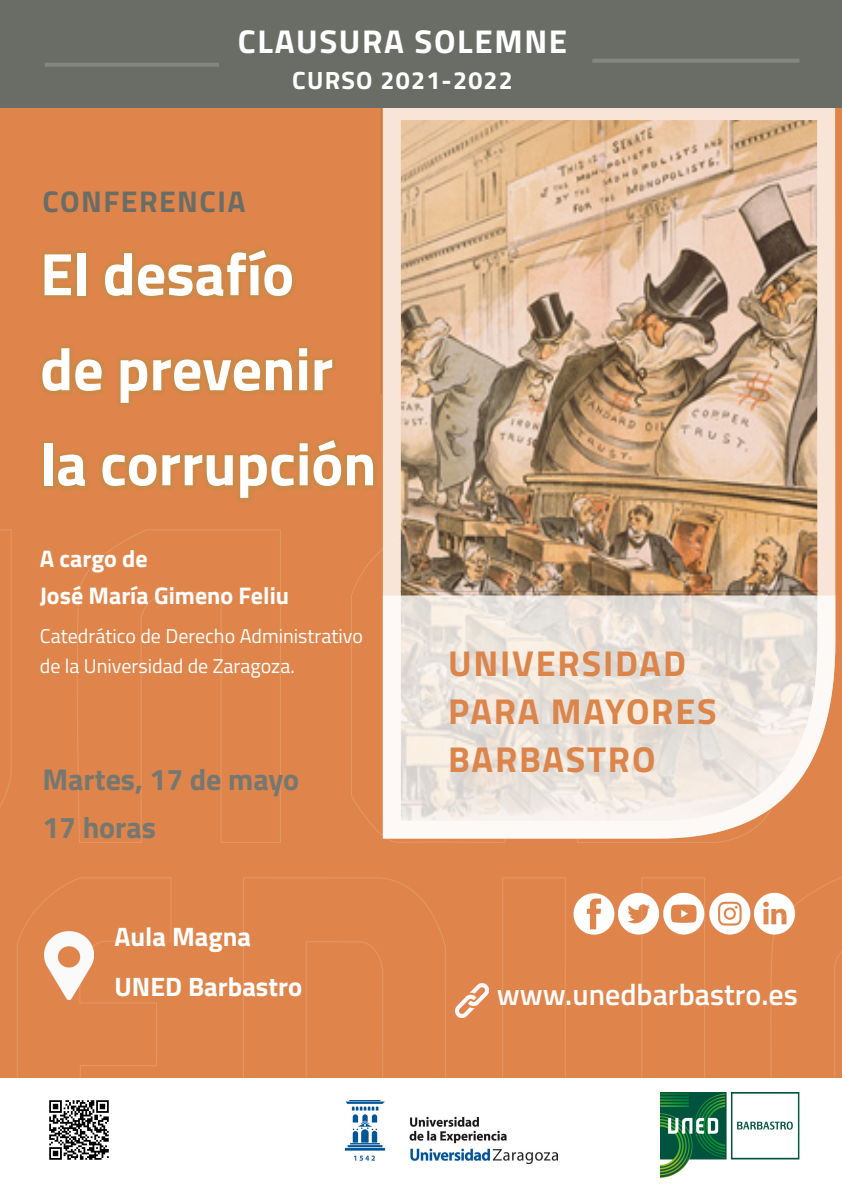
<style>
.page{position:relative;width:842px;height:1191px;background:#fff}
.page>*{position:absolute;margin:0;border:0;box-sizing:border-box;transform-origin:0 0}
.t1{font:700 60px "Titillium Web";color:#fff}
.t2{font:700 36px/48px "Titillium Web";letter-spacing:.05em;color:#dc854b}
.t3{font:700 33px "Titillium Web";letter-spacing:.05em;color:#fff}
.t4{font:700 30px "Titillium Web";color:#757771}
.t5{font:600 30px "Titillium Web";color:#fdfdfd}
.t6{font:700 30px "Titillium Web";letter-spacing:.05em;color:#6a6d66}
.t7{font:700 26.7px "Titillium Web";color:#fff}
.t8{font:700 25px "Titillium Web";letter-spacing:.05em;color:#fff}
.t9{font:700 24px "Titillium Web";color:#fff}
.t10{font:20px/30px "Titillium Web";color:#fff}
</style>
<div class="page">
<div style="left:0;top:0;width:842px;height:1077px;background:#df854b"></div>
<img style="left:0;top:877px;width:446px;height:271px">
<img style="left:502px;top:877px;width:340px;height:201px">
<img style="left:0;top:529px;width:733px;height:314px">
<img style="left:43px;top:1093px;width:72px;height:67px">
<img style="left:571px;top:889px;width:228px;height:48px">
<svg style="left:382px;top:108px;width:454px;height:731px;background:#c9aa8c"></svg>
<div style="left:38px;top:245px;width:340px;height:258px;background:#5b9f37;opacity:.13"></div>
<img style="left:660px;top:1092px;width:140px;height:85px">
<img style="left:455px;top:983px;width:34px;height:34px">
<img style="left:346px;top:1100px;width:211px;height:63px">
<img style="left:45px;top:931px;width:49px;height:68px">
<div style="left:0;top:0;width:842px;height:108px;background:#6a6d66"></div>
<hr style="left:592px;top:59px;width:207px;height:4px;background:#848681">
<hr style="left:45px;top:63px;width:174px;height:4px;background:#848681">
<svg style="left:399px;top:590px;width:420px;height:2px"></svg>
<svg style="left:383px;top:595px;width:452px;height:243px;background:#ece1d8"></svg>
<hr style="left:381px;top:108px;width:1px;height:286px;background:#231f20">
<p class="t3" style="left:238px;top:17px;width:331px">CLAUSURA SOLEMNE</p>
<p class="t8" style="left:292px;top:62px;width:222px">CURSO 2021-2022</p>
<p class="t6" style="left:43px;top:179px;width:204px">CONFERENCIA</p>
<p class="t1" style="left:40px;top:228px;width:255px">El desafío</p>
<p class="t1" style="left:40px;top:323px;width:294px">de prevenir</p>
<p class="t1" style="left:40px;top:418px;width:338px">la corrupción</p>
<p class="t9" style="left:40px;top:541px;width:109px">A cargo de</p>
<p class="t9" style="left:40px;top:577px;width:251px">José María Gimeno Feliu</p>
<p class="t10" style="left:40px;top:620px;width:325px">Catedrático de Derecho Administrativo de la Universidad de Zaragoza.</p>
<p class="t4" style="left:43px;top:756px;width:258px">Martes, 17 de mayo</p>
<p class="t4" style="left:43px;top:804px;width:115px">17 horas</p>
<p class="t2" style="left:448px;top:638px;width:270px">UNIVERSIDAD<br>PARA MAYORES</p>
<p class="t2" style="left:448px;top:734px;width:209px">BARBASTRO</p>
<p class="t7" style="left:115px;top:916px;width:138px">Aula Magna</p>
<p class="t7" style="left:115px;top:966px;width:189px">UNED Barbastro</p>
<p class="t5" style="left:497px;top:971px;width:303px">www.unedbarbastro.es</p>
</div>
